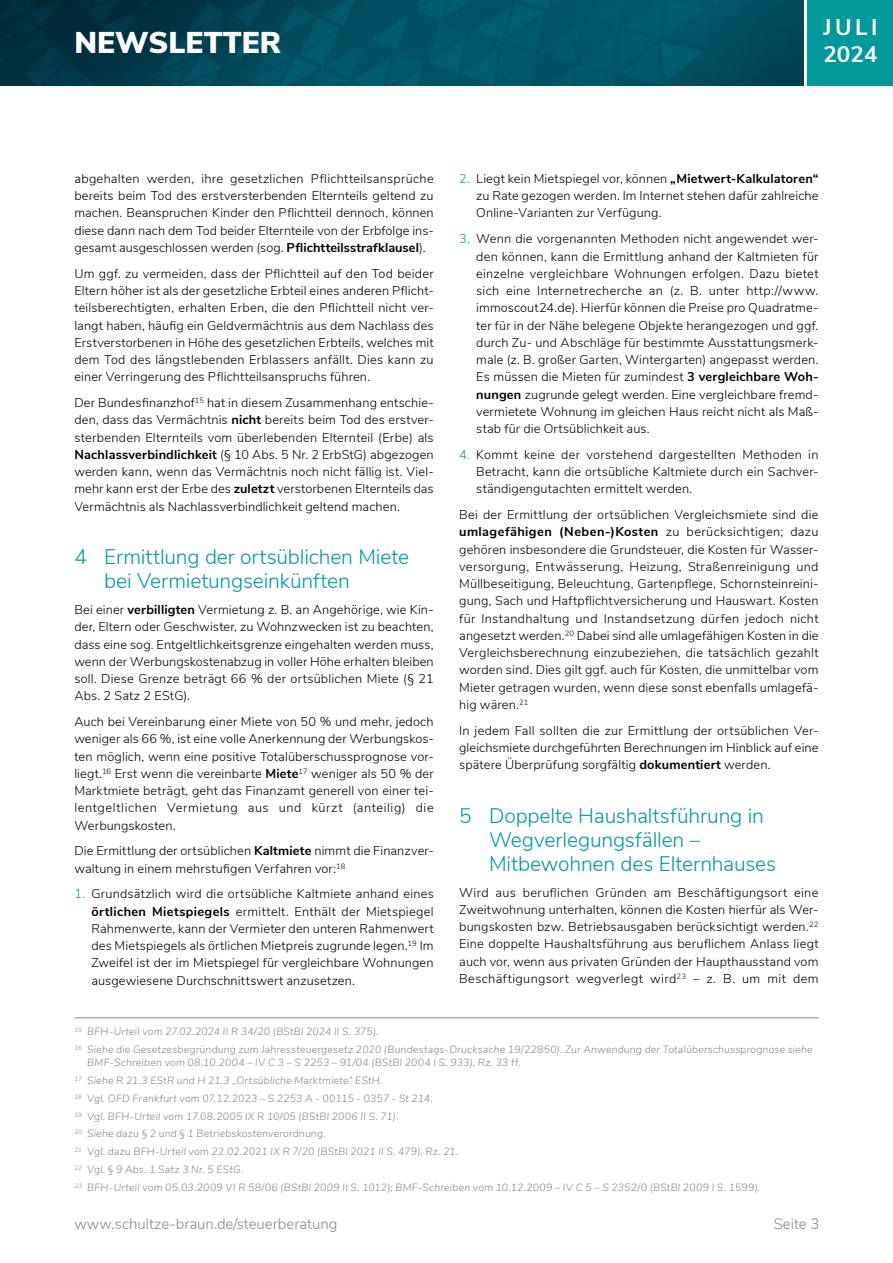
<style>
.page{position:relative;width:893px;height:1263px;background:#fff}
.page>*{position:absolute;margin:0;border:0;box-sizing:border-box;transform-origin:0 0}
.t1{font:900 30px "Nunito Sans";color:#fff}
.t2{font:700 22.5px/27px "Nunito Sans";letter-spacing:.08em;color:#fff}
.t3{font:300 21px/24px "Nunito Sans";letter-spacing:-.005em;color:#009a9b}
.t4{font:300 15px "Nunito Sans";color:#878786}
.t5{font:300 12.75px/17.2px "Nunito Sans";letter-spacing:.01em;color:#000;text-align:justify}
.t6{font:italic 300 10.5px/17.7px "Nunito Sans";letter-spacing:.015em;color:#878786}
.s1{font-weight:700}
.s2{color:#009a9b}
</style>
<div class="page">
<img style="left:0;top:0;width:804px;height:85px">
<div style="left:808px;top:0;width:85px;height:85px;background:#009a9b"></div>
<hr style="left:74px;top:1017px;width:745px;height:1px;background:#878786">
<h1 class="t1" style="left:74px;top:21px;width:208px">NEWSLETTER</h1>
<h2 class="t2" style="left:823px;top:12px;width:56px">JULI<br>2024</h2>
<p class="t5" style="left:74px;top:169px;width:361px">abgehalten werden, ihre gesetzlichen Pflichtteilsansprüche bereits beim Tod des erstversterbenden Elternteils geltend zu machen. Beanspruchen Kinder den Pflichtteil dennoch, können diese dann nach dem Tod beider Elternteile von der Erbfolge ins&shy;gesamt ausgeschlossen werden (sog. <span class="s1">Pflichtteilsstrafklausel</span>).</p>
<p class="t5" style="left:74px;top:264px;width:361px">Um ggf. zu vermeiden, dass der Pflichtteil auf den Tod beider Eltern höher ist als der gesetzliche Erbteil eines anderen Pflicht&shy;teilsberechtigten, erhalten Erben, die den Pflichtteil nicht ver&shy;langt haben, häufig ein Geldvermächtnis aus dem Nachlass des Erstverstorbenen in Höhe des gesetzlichen Erbteils, welches mit dem Tod des längstlebenden Erblassers anfällt. Dies kann zu einer Verringerung des Pflichtteilsanspruchs führen.</p>
<p class="t5" style="left:74px;top:393px;width:361px">Der Bundesfinanzhof<sup>15</sup> hat in diesem Zusammenhang entschie&shy;den, dass das Vermächtnis <span class="s1">nicht</span> bereits beim Tod des erstver&shy;sterbenden Elternteils vom überlebenden Elternteil (Erbe) als <span class="s1">Nachlassverbindlichkeit</span> (§ 10 Abs. 5 Nr. 2 ErbStG) abgezogen werden kann, wenn das Vermächtnis noch nicht fällig ist. Viel&shy;mehr kann erst der Erbe des <span class="s1">zuletzt</span> verstorbenen Elternteils das Vermächtnis als Nachlassverbindlichkeit geltend machen.</p>
<h3 class="t3" style="left:104px;top:544px;width:306px;text-indent:-30px">4 Ermittlung der ortsüblichen Miete bei Vermietungseinkünften</h3>
<p class="t5" style="left:74px;top:600px;width:361px">Bei einer <span class="s1">verbilligten</span> Vermietung z. B. an Angehörige, wie Kin&shy;der, Eltern oder Geschwister, zu Wohnzwecken ist zu beachten, dass eine sog. Entgeltlichkeitsgrenze eingehalten werden muss, wenn der Werbungskostenabzug in voller Höhe erhalten bleiben soll. Diese Grenze beträgt 66 % der ortsüblichen Miete (§ 21<br>Abs. 2 Satz 2 EStG).</p>
<p class="t5" style="left:74px;top:712px;width:361px">Auch bei Vereinbarung einer Miete von 50 % und mehr, jedoch weniger als 66 %, ist eine volle Anerkennung der Werbungskos&shy;ten möglich, wenn eine positive Totalüberschussprognose vor&shy;liegt.<sup>16</sup> Erst wenn die vereinbarte <span class="s1">Miete</span><sup>17</sup> weniger als 50 % der Marktmiete beträgt, geht das Finanzamt generell von einer tei&shy;lentgeltlichen Vermietung aus und kürzt (anteilig) die Werbungskosten.</p>
<p class="t5" style="left:74px;top:841px;width:361px">Die Ermittlung der ortsüblichen <span class="s1">Kaltmiete</span> nimmt die Finanzver&shy;waltung in einem mehrstufigen Verfahren vor:<sup>18</sup></p>
<p class="t5" style="left:91px;top:884px;width:344px;text-indent:-17px"><span class="s2">1.</span> Grundsätzlich wird die ortsübliche Kaltmiete anhand eines <span class="s1">örtlichen M ietspiegels</span> ermittelt. Enthält der Mietspiegel Rahmenwerte, kann der Vermieter den unteren Rahmenwert des Mietspiegels als örtlichen Mietpreis zugrunde legen.<sup>19</sup> Im Zweifel ist der im Mietspiegel für vergleichbare Wohnungen ausgewiesene Durchschnittswert anzusetzen.</p>
<p class="t5" style="left:476px;top:169px;width:344px;text-indent:-17px"><span class="s2">2.</span> Liegt kein Mietspiegel vor, können <span class="s1">„M ietwert-Kalkulatoren“ </span>zu Rate gezogen werden. Im Internet stehen dafür zahlreiche Online-Varianten zur Verfügung.</p>
<p class="t5" style="left:476px;top:229px;width:344px;text-indent:-17px"><span class="s2">3.</span> Wenn die vorgenannten Methoden nicht angewendet wer&shy;den können, kann die Ermittlung anhand der Kaltmieten für einzelne vergleichbare Wohnungen erfolgen. Dazu bietet sich eine Internetrecherche an (z. B. unter http://www. immoscout24.de). Hierfür können die Preise pro Quadratme&shy;ter für in der Nähe belegene Objekte herangezogen und ggf. durch Zu- und Abschläge für bestimmte Ausstattungsmerk&shy;male (z. B. großer Garten, Wintergarten) angepasst werden.<br>Es müssen die Mieten für zumindest <span class="s1">3 vergleichbare Woh&shy;nungen</span> zugrunde gelegt werden. Eine vergleichbare fremd&shy;vermietete Wohnung im gleichen Haus reicht nicht als Maß&shy;stab für die Ortsüblichkeit aus.</p>
<p class="t5" style="left:476px;top:445px;width:344px;text-indent:-17px"><span class="s2">4.</span> Kommt keine der vorstehend dargestellten Methoden in Betracht, kann die ortsübliche Kaltmiete durch ein Sachver&shy;ständigengutachten ermittelt werden.</p>
<p class="t5" style="left:459px;top:505px;width:361px">Bei der Ermittlung der ortsüblichen Vergleichsmiete sind die <span class="s1">umlagefähigen (Neben-)Kosten</span> zu berücksichtigen; dazu gehören insbesondere die Grundsteuer, die Kosten für Wasser&shy;versorgung, Entwässerung, Heizung, Straßenreinigung und Müllbeseitigung, Beleuchtung, Gartenpflege, Schornsteinreini&shy;gung, Sach und Haftpflichtversicherung und Hauswart. Kosten für Instandhaltung und Instandsetzung dürfen jedoch nicht angesetzt werden.<sup>20</sup> Dabei sind alle umlagefähigen Kosten in die Vergleichsberechnung einzubeziehen, die tatsächlich gezahlt worden sind. Dies gilt ggf. auch für Kosten, die unmittelbar vom Mieter getragen wurden, wenn diese sonst ebenfalls umlagefä&shy;hig wären.<sup>21</sup></p>
<p class="t5" style="left:459px;top:721px;width:361px">In jedem Fall sollten die zur Ermittlung der ortsüblichen Ver&shy;gleichsmiete durchgeführten Berechnungen im Hinblick auf eine spätere Überprüfung sorgfältig <span class="s1">dokumentiert</span> werden.</p>
<h3 class="t3" style="left:489px;top:802px;width:289px;text-indent:-30px">5 Doppelte Haushaltsführung in<br>Wegverlegungsfällen –<br>Mitbewohnen des Elternhauses</h3>
<p class="t5" style="left:459px;top:883px;width:361px">Wird aus beruflichen Gründen am Beschäftigungsort eine Zweitwohnung unterhalten, können die Kosten hierfür als Wer&shy;bungskosten bzw. Betriebsausgaben berücksichtigt werden.<sup>22<br></sup>Eine doppelte Haushaltsführung aus beruflichem Anlass liegt auch vor, wenn aus privaten Gründen der Haupthausstand vom Beschäftigungsort wegverlegt wird<sup>23</sup> – z. B. um mit dem</p>
<p class="t6" style="left:74px;top:1022px;width:740px"><sup>15</sup> BFH-Urteil vom 27.02.2024 II R 34/20 (BStBl 2024 II S. 375).<br><sup>16</sup> Siehe die Gesetzesbegründung zum Jahressteuergesetz 2020 (Bundestags-Drucksache 19/22850). Zur Anwendung der Totalüberschussprognose siehe</p>
<p class="t6" style="left:74px;top:1053px;width:687px;text-indent:13px">BMF-Schreiben vom 08.10.2004 – IV C 3 – S 2253 – 91/04 (BStBl 2004 I S. 933), Rz. 33 ff.<br><sup>17</sup> Siehe R 21.3 EStR und H 21.3 „Ortsübliche Marktmiete“ EStH.<br><sup>18</sup> Vgl. OFD Frankfurt vom 07.12.2023 – S 2253 A - 00115 - 0357 - St 214.<br><sup>19</sup> Vgl. BFH-Urteil vom 17.08.2005 IX R 10/05 (BStBl 2006 II S. 71).<br><sup>20</sup> Siehe dazu § 2 und § 1 Betriebskostenverordnung.<br><sup>21</sup> Vgl. dazu BFH-Urteil vom 22.02.2021 IX R 7/20 (BStBl 2021 II S. 479), Rz. 21.<br><sup>22</sup> Vgl. § 9 Abs. 1 Satz 3 Nr. 5 EStG.<br><sup>23</sup> BFH-Urteil vom 05.03.2009 VI R 58/06 (BStBl 2009 II S. 1012); BMF-Schreiben vom 10.12.2009 – IV C 5 – S 2352/0 (BStBl 2009 I S. 1599).</p>
<p class="t4" style="left:74px;top:1213px;width:265px">www.schultze-braun.de/steuerberatung</p>
<p class="t4" style="left:774px;top:1213px;width:47px">Seite 3</p>
</div>
